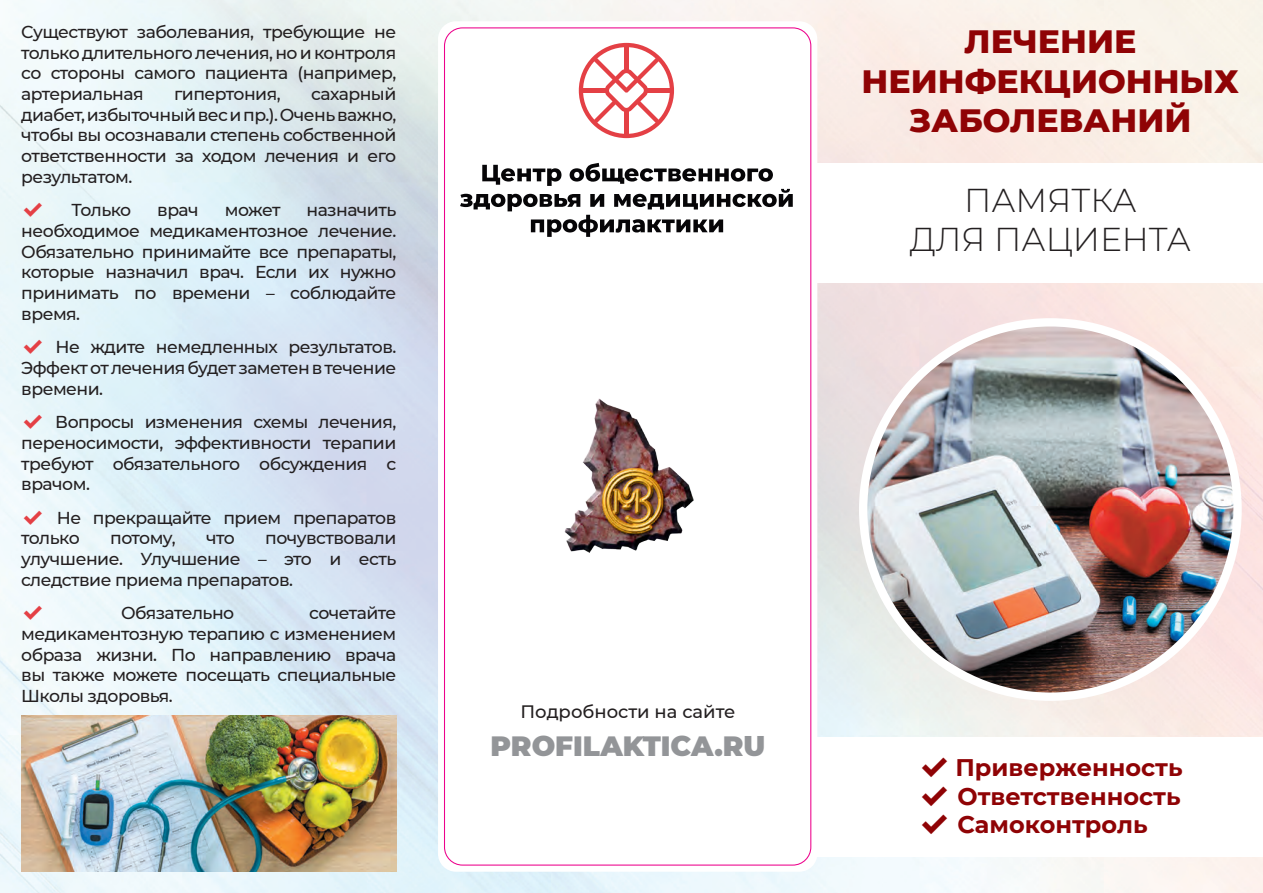
<style>
.page{position:relative;width:1263px;height:893px;background:#fff}
.page>*{position:absolute;margin:0;border:0;box-sizing:border-box;transform-origin:0 0}
.t1{font:800 33px/39.6px "Montserrat";color:#8f0305;text-align:center}
.t2{font:300 33px/39.6px "Montserrat";color:#231f20;text-align:center}
.t3{font:900 27.9px "Montserrat";color:#939598}
.t4{font:700 24px "Montserrat";color:#8f0305}
.t5{font:500 18px "Montserrat";color:#231f20}
.t6{font:500 17.25px/20.7px "Montserrat";letter-spacing:-.03em;color:#231f20;text-align:justify}
.s1{color:#e44045}
</style>
<div class="page">
<img style="left:0;top:0;width:1263px;height:893px">
<div style="left:817px;top:163px;width:446px;height:119px;background:#fff"></div>
<div style="left:438px;top:21px;width:379px;height:851px;background:#fff;border-radius:18px"></div>
<div style="left:817px;top:737px;width:446px;height:119px;background:#fff"></div>
<img style="left:863px;top:322px;width:374px;height:375px;border-radius:187px">
<svg style="left:460px;top:163px;width:333px;height:74px"></svg>
<svg style="left:579px;top:43px;width:95px;height:95px"></svg>
<div style="left:644px;top:88px;width:28px;height:5px;background:#e44045"></div>
<img style="left:564px;top:398px;width:130px;height:155px">
<img style="left:21px;top:716px;width:375px;height:156px">
<svg style="left:24px;top:606px;width:18px;height:14px"></svg>
<p class="t6" style="left:21px;top:21px;width:377px">Существуют заболевания, требующие не только длительного лечения, но и контроля со стороны самого пациента (например, артериальная</p>
<p class="t6" style="left:21px;top:83px;width:377px;text-indent:290px">сахарный диабет, избыточный вес и пр.). Очень важно, чтобы вы осознавали степень собственной ответственности за ходом лечения и его результатом.</p>
<p class="t6" style="left:21px;top:199px;width:112px"><span class="s1">✔</span> Только</p>
<p class="t6" style="left:157px;top:199px;width:43px">врач</p>
<p class="t6" style="left:225px;top:199px;width:57px">может</p>
<p class="t6" style="left:174px;top:83px;width:108px">гипертония,</p>
<p class="t6" style="left:21px;top:199px;width:377px;text-indent:285px">назначить необходимое медикаментозное лечение.<br>Обязательно принимайте все препараты, которые назначил врач. Если их нужно принимать по времени – соблюдайте время.</p>
<p class="t6" style="left:21px;top:336px;width:377px"><span class="s1">✔</span> Не ждите немедленных результатов.<br>Эффект от лечения будет заметен в течение времени.</p>
<p class="t6" style="left:21px;top:411px;width:377px"><span class="s1">✔</span> Вопросы изменения схемы лечения, переносимости, эффективности терапии требуют обязательного обсуждения с врачом.</p>
<p class="t6" style="left:21px;top:506px;width:377px"><span class="s1">✔</span> Не прекращайте прием препаратов только</p>
<p class="t6" style="left:21px;top:527px;width:377px;text-indent:244px">почувствовали улучшение. Улучшение – это и есть следствие приема препаратов.</p>
<p class="t6" style="left:121px;top:602px;width:115px">Обязательно</p>
<p class="t6" style="left:110px;top:527px;width:67px">потому,</p>
<p class="t6" style="left:206px;top:527px;width:30px">что</p>
<p class="t6" style="left:21px;top:602px;width:377px;text-indent:288px">сочетайте медикаментозную терапию с изменением образа жизни. По направлению врача вы также можете посещать специальные Школы здоровья.</p>
<p class="t5" style="left:520px;top:699px;width:217px">Подробности на сайте</p>
<h2 class="t3" style="left:490px;top:725px;width:276px">PROFILAKTICA.RU</h2>
<h1 class="t1" style="left:861px;top:20px;width:379px">ЛЕЧЕНИЕ<br>НЕИНФЕКЦИОННЫХ<br>ЗАБОЛЕВАНИЙ</h1>
<h1 class="t2" style="left:910px;top:179px;width:282px">ПАМЯТКА<br>ДЛЯ ПАЦИЕНТА</h1>
<h3 class="t4" style="left:918px;top:750px;width:266px">✔ Приверженность</h3>
<h3 class="t4" style="left:918px;top:779px;width:264px">✔ Ответственность</h3>
<h3 class="t4" style="left:918px;top:808px;width:231px">✔ Самоконтроль</h3>
</div>
